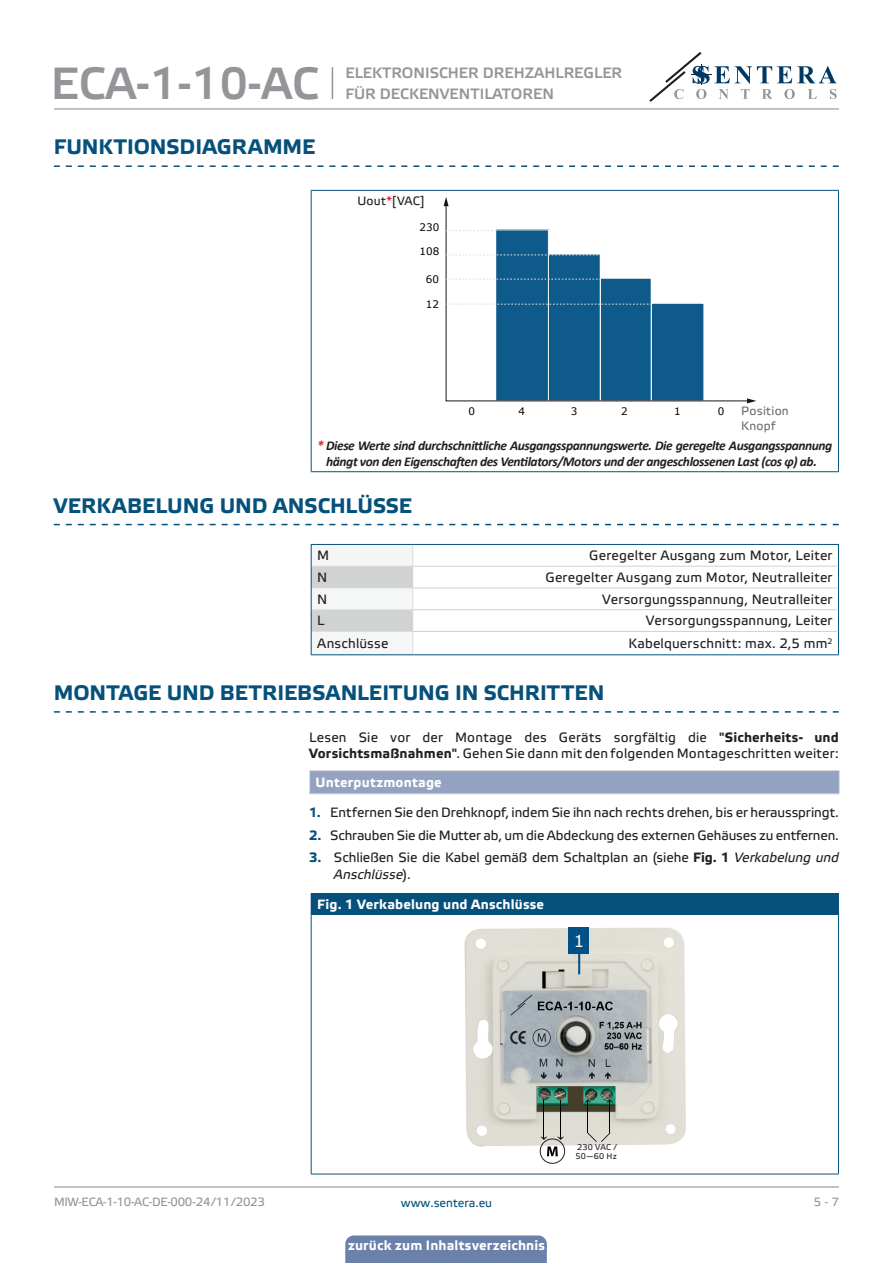
<style>
.page{position:relative;width:893px;height:1263px;background:#fff}
.page>*{position:absolute;margin:0;border:0;box-sizing:border-box;transform-origin:0 0}
.t1{font:45px "Etelka Medium Pro";color:#939598}
.t2{font:700 21px "Etelka Text Pro";color:#06517c}
.t3{font:16.5px "Verdana";color:#fff}
.t4{font:15px/21px "Etelka Medium Pro";color:#939598}
.body{font:13.5px/16.2px "Etelka Text Pro";color:#231f20}
.table_text{font:13.5px "Etelka Text Pro";letter-spacing:.015em;color:#231f20}
.Body_text{font:italic 700 13.5px/16.2px "Calibri";letter-spacing:-.03em;color:#231f20;text-align:center}
.table_text-2{font:700 13.5px "Etelka Text Pro";letter-spacing:.015em;color:#fff}
.Table_main_heading{font:700 13.5px "Etelka Text Pro";letter-spacing:.02em;color:#fff}
.TABLE_TEXT_WHITE{font:12.15px/14.5px "Etelka Text Pro";letter-spacing:.02em;color:#6c6d70}
.TABLE_TEXT_WHITE-2{font:12.15px "Etelka Text Pro";letter-spacing:.015em;color:#231f20}
.t5{font:12px "Etelka Text Pro";letter-spacing:-.025em;color:#939598}
.t6{font:12px "Etelka Text Pro";color:#06517c}
.t7{font:10.35px "Verdana";color:#000001}
.bullet-style{font:8.25px/9.9px "Etelka Text Pro";letter-spacing:.02em;color:#231f20}
.s1{color:#d1232a}
.s2{font-weight:700}
.s3{font-weight:700;color:#06517c}
.s4{font-style:italic}
</style>
<div class="page">
<hr style="left:54px;top:108px;width:785px;height:1px;background:#939598">
<hr style="left:54px;top:1186px;width:785px;height:1px;background:#939598">
<svg style="left:649px;top:52px;width:188px;height:50px"></svg>
<div style="left:345px;top:1235px;width:202px;height:28px;background:#6c81aa"></div>
<svg style="left:54px;top:165px;width:785px;height:2px"></svg>
<svg style="left:54px;top:524px;width:785px;height:1px"></svg>
<hr style="left:311px;top:190px;width:528px;height:1px;background:#06517c">
<hr style="left:311px;top:191px;width:1px;height:280px;background:#06517c">
<hr style="left:838px;top:191px;width:1px;height:280px;background:#06517c">
<hr style="left:311px;top:471px;width:528px;height:1px;background:#06517c">
<svg style="left:446px;top:206px;width:301px;height:195px"></svg>
<svg style="left:747px;top:398px;width:9px;height:5px"></svg>
<svg style="left:444px;top:197px;width:5px;height:9px"></svg>
<svg style="left:446px;top:304px;width:205px;height:1px"></svg>
<svg style="left:446px;top:279px;width:154px;height:1px"></svg>
<svg style="left:446px;top:254px;width:155px;height:1px"></svg>
<svg style="left:446px;top:230px;width:50px;height:1px"></svg>
<svg style="left:311px;top:544px;width:528px;height:111px"></svg>
<hr style="left:412px;top:631px;width:426px;height:1px;background:#d1d2d4">
<svg style="left:54px;top:711px;width:785px;height:2px"></svg>
<div style="left:310px;top:770px;width:529px;height:24px;background:#94a2c2"></div>
<svg style="left:309px;top:771px;width:1px;height:22px"></svg>
<hr style="left:309px;top:770px;width:531px;height:1px;background:#dcdddf">
<hr style="left:309px;top:793px;width:531px;height:1px;background:#dcdddf">
<svg style="left:839px;top:771px;width:1px;height:22px"></svg>
<div style="left:311px;top:893px;width:527px;height:22px;background:#06517c"></div>
<hr style="left:311px;top:893px;width:528px;height:1px;background:#06517c">
<svg style="left:838px;top:894px;width:1px;height:21px"></svg>
<hr style="left:311px;top:915px;width:1px;height:259px;background:#06517c">
<hr style="left:838px;top:915px;width:1px;height:259px;background:#06517c">
<hr style="left:311px;top:1174px;width:528px;height:1px;background:#06517c">
<img style="left:464px;top:927px;width:222px;height:235px">
<div style="left:569px;top:927px;width:20px;height:27px;background:#015186"></div>
<hr style="left:578px;top:952px;width:2px;height:22px;background:#015186">
<hr style="left:587px;top:1101px;width:1px;height:32px;background:#000">
<svg style="left:585px;top:1099px;width:6px;height:4px"></svg>
<hr style="left:609px;top:1101px;width:1px;height:32px;background:#000">
<svg style="left:587px;top:1133px;width:23px;height:9px"></svg>
<svg style="left:607px;top:1099px;width:6px;height:4px"></svg>
<div style="left:540px;top:1138px;width:25px;height:26px;border:1px solid #241f21;border-radius:50%"></div>
<svg style="left:547px;top:1146px;width:11px;height:10px"></svg>
<hr style="left:560px;top:1100px;width:1px;height:38px;background:#000">
<hr style="left:543px;top:1100px;width:1px;height:38px;background:#000">
<svg style="left:557px;top:1136px;width:7px;height:4px"></svg>
<svg style="left:541px;top:1136px;width:6px;height:4px"></svg>
<hr style="left:332px;top:67px;width:1px;height:32px;background:#939598">
<h1 class="t1" style="left:51px;top:59px;width:270px">ECA-1-10-AC</h1>
<p class="t4" style="left:345px;top:63px;width:278px">ELEKTRONISCHER DREHZAHLREGLER<br>FÜR DECKENVENTILATOREN</p>
<p class="t2" style="left:54px;top:135px;width:263px">FUNKTIONSDIAGRAMME</p>
<p class="TABLE_TEXT_WHITE-2" style="left:357px;top:194px;width:69px">Uout<span class="s1">*</span>[VAC]</p>
<p class="t7" style="left:419px;top:220px;width:21px">230</p>
<p class="t7" style="left:419px;top:244px;width:21px">108</p>
<p class="t7" style="left:426px;top:272px;width:15px">60</p>
<p class="t7" style="left:426px;top:297px;width:15px">12</p>
<p class="t7" style="left:468px;top:404px;width:8px">0</p>
<p class="t7" style="left:519px;top:404px;width:8px">4</p>
<p class="t7" style="left:571px;top:404px;width:8px">3</p>
<p class="t7" style="left:621px;top:404px;width:8px">2</p>
<p class="t7" style="left:674px;top:404px;width:8px">1</p>
<p class="t7" style="left:718px;top:404px;width:8px">0</p>
<p class="TABLE_TEXT_WHITE" style="left:741px;top:404px;width:49px">Position<br>Knopf</p>
<p class="Body_text" style="left:317px;top:436px;width:517px"><span class="s1">*</span> Diese Werte sind durchschnittliche Ausgangsspannungswerte. Die geregelte Ausgangsspannung hängt von den Eigenschaften des Ventilators/Motors und der angeschlossenen Last (cos φ) ab.</p>
<p class="t2" style="left:54px;top:494px;width:360px">VERKABELUNG UND ANSCHLÜSSE</p>
<p class="table_text" style="left:317px;top:548px;width:14px">M</p>
<p class="table_text" style="left:589px;top:548px;width:245px">Geregelter Ausgang zum Motor, Leiter</p>
<p class="table_text" style="left:317px;top:570px;width:12px">N</p>
<p class="table_text" style="left:546px;top:570px;width:288px">Geregelter Ausgang zum Motor, Neutralleiter</p>
<p class="table_text" style="left:317px;top:592px;width:12px">N</p>
<p class="table_text" style="left:602px;top:592px;width:232px">Versorgungsspannung, Neutralleiter</p>
<p class="table_text" style="left:317px;top:613px;width:9px">L</p>
<p class="table_text" style="left:646px;top:613px;width:188px">Versorgungsspannung, Leiter</p>
<p class="table_text" style="left:317px;top:636px;width:73px">Anschlüsse</p>
<p class="table_text" style="left:628px;top:636px;width:206px">Kabelquerschnitt: max. 2,5 mm<sup>2</sup></p>
<p class="t2" style="left:54px;top:681px;width:552px">MONTAGE UND BETRIEBSANLEITUNG IN SCHRITTEN</p>
<p class="body" style="left:309px;top:730px;width:531px">Lesen Sie vor der Montage des Geräts sorgfältig die <span class="s2">"Sicherheits- und<br>Vorsichtsmaßnahmen"</span>. Gehen Sie dann mit den folgenden Montageschritten weiter:</p>
<p class="Table_main_heading" style="left:316px;top:775px;width:128px">Unterputzmontage</p>
<p class="body" style="left:309px;top:805px;width:531px"><span class="s3">1.</span> Entfernen Sie den Drehknopf, indem Sie ihn nach rechts drehen, bis er herausspringt.</p>
<p class="body" style="left:309px;top:828px;width:531px"><span class="s3">2.</span> Schrauben Sie die Mutter ab, um die Abdeckung des externen Gehäuses zu entfernen.</p>
<p class="body" style="left:334px;top:850px;width:506px;text-indent:-25px"><span class="s3">3.</span> Schließen Sie die Kabel gemäß dem Schaltplan an (siehe <span class="s2">Fig. 1</span> <span class="s4">Verkabelung und<br>Anschlüsse</span>).</p>
<p class="table_text-2" style="left:317px;top:897px;width:228px">Fig. 1 Verkabelung und Anschlüsse</p>
<p class="t3" style="left:574px;top:930px;width:12px">1</p>
<p class="bullet-style" style="left:576px;top:1142px;width:43px">230 VAC /<br>50—60 Hz</p>
<p class="t5" style="left:54px;top:1195px;width:212px">MIW-ECA-1-10-AC-DE-000 - 24 / 11 / 2023</p>
<p class="t6" style="left:401px;top:1196px;width:93px">www.sentera.eu</p>
<p class="t5" style="left:814px;top:1195px;width:27px">5 - 7</p>
<p class="table_text-2" style="left:348px;top:1238px;width:198px">zurück zum Inhaltsverzeichnis</p>
</div>
